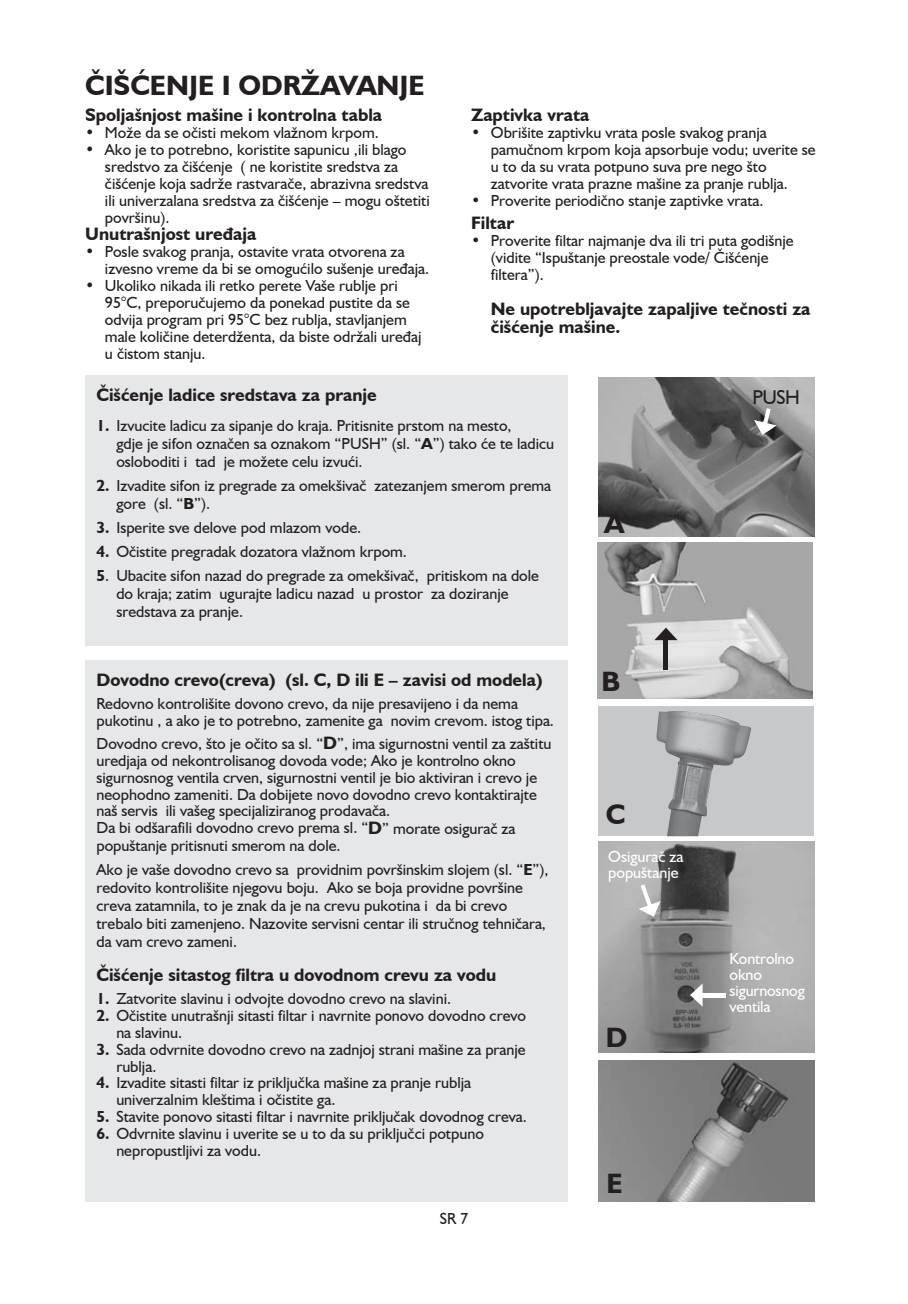
<style>
.page{position:relative;width:908px;height:1304px;background:#fff}
.page>*{position:absolute;margin:0;border:0;box-sizing:border-box;transform-origin:0 0}
.t1{font:700 28px "Humanist 521 BT";color:#231f20}
.t2{font:20px "Humanist 521 BT";color:#231f20}
.t3{font:700 18px/18px "Humanist 521 BT";color:#231f20}
.t4{font:16px/17px "Humanist 521 BT";color:#231f20}
.t5{font:16px/16px "Humanist 521 BT";letter-spacing:-.01em;color:#fff}
.s1{font-weight:700}
.s2{font-weight:700;font-size:18px}
</style>
<div class="page">
<div style="left:85px;top:660px;width:482px;height:542px;background:#e6e7e9"></div>
<div style="left:85px;top:376px;width:482px;height:270px;background:#e6e7e9"></div>
<div style="left:598px;top:707px;width:215px;height:129px;background:#c7c8ca"></div>
<img style="left:656px;top:711px;width:95px;height:125px">
<img style="left:598px;top:842px;width:215px;height:211px">
<img style="left:598px;top:1060px;width:215px;height:142px">
<hr style="left:698px;top:993px;width:27px;height:4px;background:#fff">
<svg style="left:689px;top:983px;width:13px;height:24px"></svg>
<img style="left:597px;top:542px;width:215px;height:157px">
<img style="left:598px;top:377px;width:215px;height:159px">
<hr style="left:663px;top:637px;width:4px;height:32px;background:#231f20">
<svg style="left:654px;top:628px;width:23px;height:12px"></svg>
<svg style="left:753px;top:408px;width:23px;height:27px"></svg>
<svg style="left:638px;top:884px;width:22px;height:33px"></svg>
<h1 class="t1" style="left:85px;top:68px;width:341px">ČIŠĆENJE I ODRŽAVANJE</h1>
<p class="t3" style="left:85px;top:106px;width:298px">Spoljašnjost mašine i kontrolna tabla</p>
<p class="t4" style="left:85px;top:124px;width:295px">• Može da se očisti mekom vlažnom krpom.</p>
<p class="t4" style="left:105px;top:141px;width:326px;text-indent:-20px">• Ako je to potrebno, koristite sapunicu ,ili blago sredstvo za čišćenje ( ne koristite sredstva za čišćenje koja sadrže rastvarače, abrazivna sredstva ili univerzalana sredstva za čišćenje – mogu oštetiti površinu).</p>
<p class="t3" style="left:85px;top:225px;width:173px">Unutrašnjost uređaja</p>
<p class="t4" style="left:105px;top:243px;width:325px;text-indent:-20px">• Posle svakog pranja, ostavite vrata otvorena za izvesno vreme da bi se omogućilo sušenje uređaja.</p>
<p class="t4" style="left:105px;top:277px;width:318px;text-indent:-20px">• Ukoliko nikada ili retko perete Vaše rublje pri 95°C, preporučujemo da ponekad pustite da se odvija program pri 95°C bez rublja, stavljanjem male količine deterdženta, da biste održali uređaj u čistom stanju.</p>
<p class="t3" style="left:471px;top:106px;width:120px">Zaptivka vrata</p>
<p class="t4" style="left:490px;top:124px;width:326px;text-indent:-20px">• Obrišite zaptivku vrata posle svakog pranja pamučnom krpom koja apsorbuje vodu; uverite se u to da su vrata potpuno suva pre nego što zatvorite vrata prazne mašine za pranje rublja.</p>
<p class="t4" style="left:471px;top:192px;width:294px">• Proverite periodično stanje zaptivke vrata.</p>
<p class="t3" style="left:471px;top:214px;width:45px">Filtar</p>
<p class="t4" style="left:490px;top:232px;width:304px;text-indent:-20px">• Proverite filtar najmanje dva ili tri puta godišnje (vidite “Ispuštanje preostale vode/ Čišćenje filtera”).</p>
<p class="t3" style="left:490px;top:300px;width:321px">Ne upotrebljavajte zapaljive tečnosti za čišćenje mašine.</p>
<p class="t3" style="left:96px;top:385px;width:282px">Čišćenje ladice sredstava za pranje</p>
<p class="t4" style="left:116px;top:416px;width:439px;line-height:18px;text-indent:-20px"><span class="s1">1.</span> Izvucite ladicu za sipanje do kraja. Pritisnite prstom na mesto,<br>gdje je sifon označen sa oznakom “PUSH” (sl. “<span class="s1">A</span>”) tako će te ladicu osloboditi i tad je možete celu izvući.</p>
<p class="t4" style="left:116px;top:476px;width:436px;line-height:18px;text-indent:-20px"><span class="s1">2.</span> Izvadite sifon iz pregrade za omekšivač zatezanjem smerom prema gore (sl. “<span class="s1">B</span>”).</p>
<p class="t4" style="left:96px;top:518px;width:266px"><span class="s1">3.</span> Isperite sve delove pod mlazom vode.</p>
<p class="t4" style="left:96px;top:542px;width:312px"><span class="s1">4.</span> Očistite pregradak dozatora vlažnom krpom.</p>
<p class="t4" style="left:116px;top:566px;width:424px;line-height:18px;text-indent:-20px"><span class="s1">5</span>. Ubacite sifon nazad do pregrade za omekšivač, pritiskom na dole do kraja; zatim ugurajte ladicu nazad u prostor za doziranje sredstava za pranje.</p>
<p class="t3" style="left:96px;top:670px;width:447px">Dovodno crevo(creva) (sl. C, D ili E – zavisi od modela)</p>
<p class="t4" style="left:96px;top:694px;width:459px">Redovno kontrolišite dovono crevo, da nije presavijeno i da nema pukotinu , a ako je to potrebno, zamenite ga novim crevom. istog tipa.</p>
<p class="t4" style="left:96px;top:734px;width:456px">Dovodno crevo, što je očito sa sl. “<span class="s2">D</span>”, ima sigurnostni ventil za zaštitu uredjaja od nekontrolisanog dovoda vode; Ako je kontrolno okno sigurnosnog ventila crven, sigurnostni ventil je bio aktiviran i crevo je neophodno zameniti. Da dobijete novo dovodno crevo kontaktirajte naš servis ili vašeg specijaliziranog prodavača.<br>Da bi odšarafili dovodno crevo prema sl. “<span class="s2">D</span>” morate osigurač za popuštanje pritisnuti smerom na dole.</p>
<p class="t4" style="left:96px;top:860px;width:453px;line-height:18px">Ako je vaše dovodno crevo sa providnim površinskim slojem (sl. “<span class="s1">E</span>”), redovito kontrolišite njegovu boju. Ako se boja providne površine creva zatamnila, to je znak da je na crevu pukotina i da bi crevo trebalo biti zamenjeno. Nazovite servisni centar ili stručnog tehničara, da vam crevo zameni.</p>
<p class="t3" style="left:96px;top:965px;width:401px">Čišćenje sitastog filtra u dovodnom crevu za vodu</p>
<p class="t4" style="left:96px;top:989px;width:356px"><span class="s1">1.</span> Zatvorite slavinu i odvojte dovodno crevo na slavini.</p>
<p class="t4" style="left:116px;top:1006px;width:411px;text-indent:-20px"><span class="s1">2.</span> Očistite unutrašnji sitasti filtar i navrnite ponovo dovodno crevo na slavinu.</p>
<p class="t4" style="left:116px;top:1040px;width:411px;text-indent:-20px"><span class="s1">3.</span> Sada odvrnite dovodno crevo na zadnjoj strani mašine za pranje rublja.</p>
<p class="t4" style="left:116px;top:1074px;width:356px;text-indent:-20px"><span class="s1">4.</span> Izvadite sitasti filtar iz priključka mašine za pranje rublja univerzalnim kleštima i očistite ga.</p>
<p class="t4" style="left:96px;top:1108px;width:432px"><span class="s1">5.</span> Stavite ponovo sitasti filtar i navrnite priključak dovodnog creva.</p>
<p class="t4" style="left:116px;top:1125px;width:369px;text-indent:-20px"><span class="s1">6.</span> Odvrnite slavinu i uverite se u to da su priključci potpuno nepropustljivi za vodu.</p>
<p class="t4" style="left:439px;top:1209px;width:30px">SR 7</p>
<h1 class="t1" style="left:603px;top:506px;width:22px">A</h1>
<p class="t2" style="left:752px;top:385px;width:49px">PUSH</p>
<h1 class="t1" style="left:601px;top:664px;width:20px">B</h1>
<h1 class="t1" style="left:605px;top:797px;width:21px">C</h1>
<p class="t5" style="left:608px;top:848px;width:77px">Osigurač za popuštanje</p>
<h1 class="t1" style="left:605px;top:1020px;width:23px">D</h1>
<p class="t5" style="left:729px;top:950px;width:77px">Kontrolno okno sigurnosnog ventila</p>
<h1 class="t1" style="left:606px;top:1166px;width:18px">E</h1>
</div>
